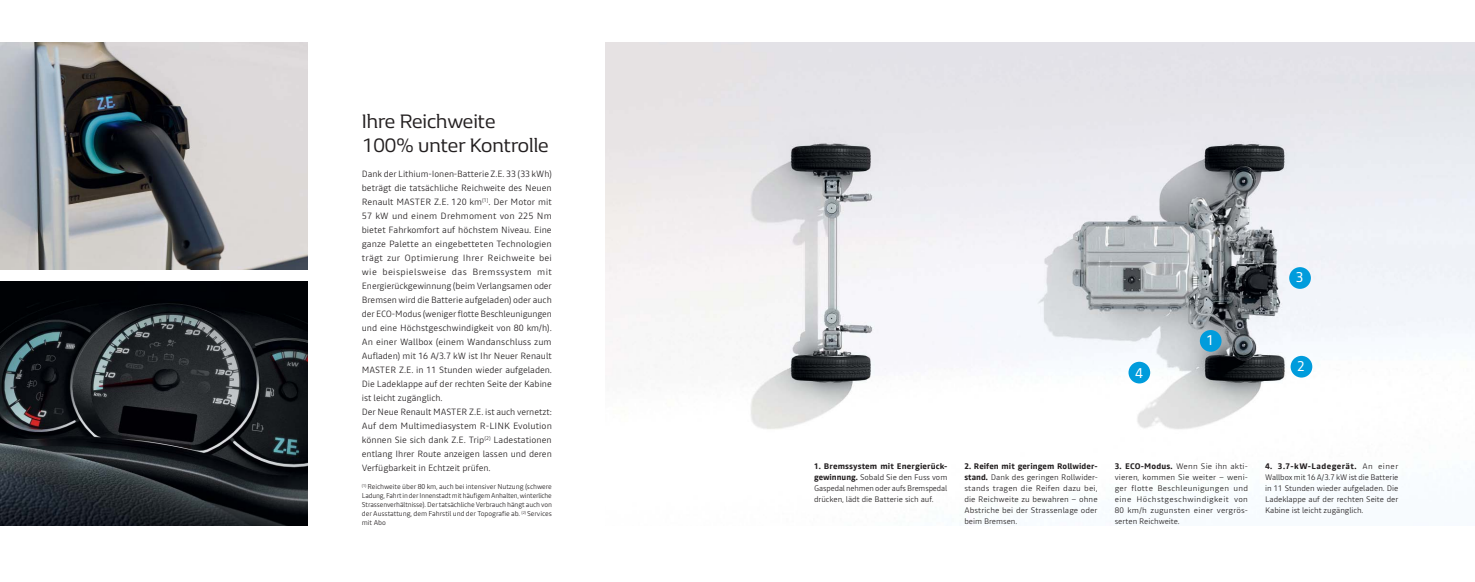
<style>
.page{position:relative;width:1475px;height:582px;background:#fff}
.page>*{position:absolute;margin:0;border:0;box-sizing:border-box;transform-origin:0 0}
.t1{font:20px/24px "Renault Life";color:#231f20}
.t2{font:14px "Read";color:#fff}
.t3{font:300 9px/14px "Read";color:#231f20}
.t4{font:300 8px/11px "Read";color:#231f20;text-align:justify}
.t5{font:300 7px/9px "Read";letter-spacing:-.01em;color:#231f20;text-align:justify}
.s1{font-weight:700}
</style>
<div class="page">
<img style="left:0;top:281px;width:308px;height:243px">
<img style="left:0;top:43px;width:308px;height:226px">
<img style="left:605px;top:43px;width:869px;height:386px">
<div style="left:1199px;top:330px;width:22px;height:21px;background:#009cdc;border-radius:50%"></div>
<div style="left:1290px;top:355px;width:21px;height:22px;background:#009cdc;border-radius:50%"></div>
<div style="left:1288px;top:267px;width:22px;height:21px;background:#009cdc;border-radius:50%"></div>
<div style="left:1128px;top:361px;width:21px;height:22px;background:#009cdc;border-radius:50%"></div>
<h1 class="t1" style="left:362px;top:111px;width:188px">Ihre Reichweite<br>100% unter Kontrolle</h1>
<p class="t3" style="left:362px;top:167px;width:192px">Dank der Lithium-Ionen-Batterie Z.E. 33 (33 kWh) beträgt die tatsächliche Reichweite des Neuen Renault MASTER Z.E. 120 km<sup>(1)</sup>. Der Motor mit 57 kW und einem Drehmoment von 225 Nm bietet Fahrkomfort auf höchstem Niveau. Eine ganze Palette an eingebetteten Technologien trägt zur Optimierung Ihrer Reichweite bei wie beispielsweise das Bremssystem mit Energierückgewinnung (beim Verlangsamen oder Bremsen wird die Batterie aufgeladen) oder auch der ECO-Modus (weniger flotte Beschleunigungen und eine Höchstgeschwindigkeit von 80 km/h).<br>An einer Wallbox (einem Wandanschluss zum Aufladen) mit 16 A/3.7 kW ist Ihr Neuer Renault MASTER Z.E. in 11 Stunden wieder aufgeladen.<br>Die Ladeklappe auf der rechten Seite der Kabine ist leicht zugänglich.<br>Der Neue Renault MASTER Z.E. ist auch vernetzt:<br>Auf dem Multimediasystem R-LINK Evolution können Sie sich dank Z.E. Trip<sup>(2)</sup> Ladestationen entlang Ihrer Route anzeigen lassen und deren Verfügbarkeit in Echtzeit prüfen.</p>
<p class="t5" style="left:362px;top:482px;width:192px"><sup>(1)</sup> Reichweite über 80 km, auch bei intensiver Nutzung (schwere Ladung, Fahrt in der Innenstadt mit häufigem Anhalten, winterliche Strassenverhältnisse). Der tatsächliche Verbrauch hängt auch von der Ausstattung, dem Fahrstil und der Topografie ab. <sup>(2)</sup> Services mit Abo</p>
<h2 class="t2" style="left:1134px;top:366px;width:9px">4</h2>
<h2 class="t2" style="left:1206px;top:333px;width:9px">1</h2>
<h2 class="t2" style="left:1295px;top:271px;width:9px">3</h2>
<h2 class="t2" style="left:1296px;top:359px;width:9px">2</h2>
<p class="t4" style="left:814px;top:461px;width:135px"><span class="s1">1. Bremssystem mit Energierück&shy;gewinnung.</span> Sobald Sie den Fuss vom Gaspedal nehmen oder aufs Bremspedal drücken, lädt die Batterie sich auf.</p>
<p class="t4" style="left:964px;top:461px;width:135px"><span class="s1">2. Reifen mit geringem Rollwider&shy;stand.</span> Dank des geringen Rollwider&shy;stands tragen die Reifen dazu bei, die Reichweite zu bewahren – ohne Abstriche bei der Strassenlage oder beim Bremsen.</p>
<p class="t4" style="left:1114px;top:461px;width:135px"><span class="s1">3. ECO-Modus.</span> Wenn Sie ihn akti&shy;vieren, kommen Sie weiter – weni&shy;ger flotte Beschleunigungen und eine Höchstgeschwindigkeit von 80 km/h zugunsten einer vergrös&shy;serten Reichweite.</p>
<p class="t4" style="left:1264px;top:461px;width:135px"><span class="s1">4. 3.7-kW-Ladegerät.</span> An einer Wallbox mit 16 A/3.7 kW ist die Batterie in 11 Stunden wieder aufgeladen. Die Ladeklappe auf der rechten Seite der Kabine ist leicht zugänglich.</p>
</div>
